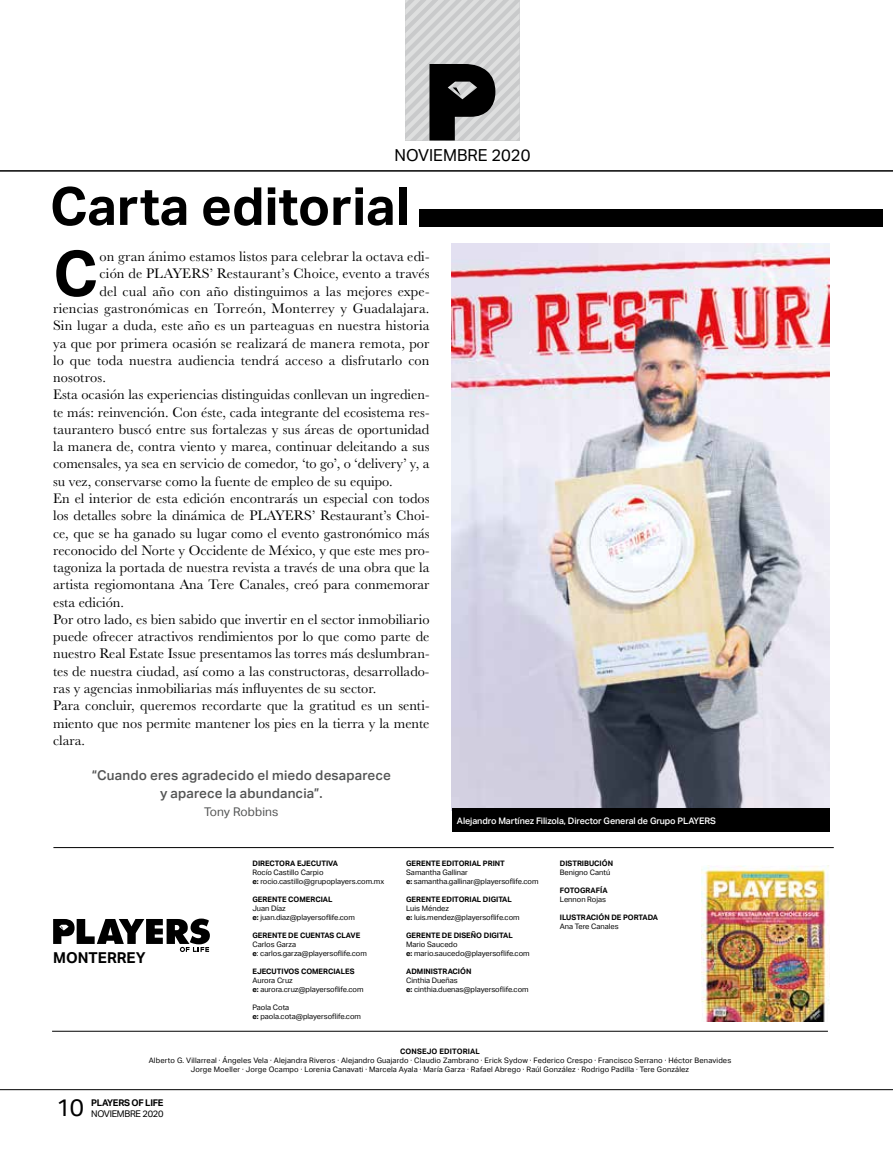
<style>
.page{position:relative;width:893px;height:1149px;background:#fff}
.page>*{position:absolute;margin:0;border:0;box-sizing:border-box;transform-origin:0 0}
.t1{font:700 62.55px "Aktiv Grotesk";color:#000}
.t2{font:700 52.5px "Aktiv Grotesk";color:#000}
.t3{font:24px "Aktiv Grotesk";color:#000}
.t4{font:16.5px "Aktiv Grotesk";color:#000}
.t5{font:700 15px "Aktiv Grotesk";color:#000}
.t6{font:14.25px "Baskerville URW";color:#000}
.t7{font:500 13.5px/18px "Aktiv Grotesk";letter-spacing:.01em;color:#535454;text-align:center}
.t8{font:12px "Aktiv Grotesk";letter-spacing:.01em;color:#535454}
.t9{font:700 9.15px "Aktiv Grotesk";letter-spacing:-.03em;color:#000}
.t10{font:9.15px "Aktiv Grotesk";letter-spacing:-.03em;color:#000}
.t11{font:500 9px "Aktiv Grotesk";letter-spacing:-.01em;color:#fff}
.t12{font:7.5px/9px "Aktiv Grotesk";color:#000}
.t13{font:7.5px/9px "Aktiv Grotesk";letter-spacing:.02em;color:#000;text-align:center}
.t14{font:700 7.5px "Aktiv Grotesk";color:#000}
.t15{font:700 7.5px "Aktiv Grotesk";letter-spacing:.02em;color:#000}
.s1{font-weight:700}
</style>
<div class="page">
<img style="left:452px;top:244px;width:377px;height:563px">
<div style="left:452px;top:807px;width:377px;height:24px;background:#000"></div>
<svg style="left:405px;top:0;width:115px;height:140px;background:#a5a6a6"></svg>
<hr style="left:0;top:170px;width:893px;height:2px;background:#000">
<hr style="left:0;top:1088px;width:893px;height:1px;background:#000">
<div style="left:419px;top:209px;width:463px;height:18px;background:#000"></div>
<hr style="left:53px;top:847px;width:781px;height:1px;background:#000">
<hr style="left:52px;top:1030px;width:776px;height:1px;background:#000">
<svg style="left:53px;top:918px;width:157px;height:33px"></svg>
<img style="left:702px;top:865px;width:127px;height:156px">
<p class="t4" style="left:394px;top:145px;width:137px">NOVIEMBRE 2020</p>
<h2 class="t2" style="left:50px;top:176px;width:361px">Carta editorial</h2>
<h1 class="t1" style="left:53px;top:237px;width:46px">C</h1>
<p class="t6" style="left:100px;top:247px;width:331px">on gran ánimo estamos listos para celebrar la octava edi-</p>
<p class="t6" style="left:100px;top:264px;width:331px">ción de PLAYERS’ Restaurant’s Choice, evento a través</p>
<p class="t6" style="left:100px;top:281px;width:331px">del cual año con año distinguimos a las mejores expe-</p>
<p class="t6" style="left:53px;top:298px;width:378px">riencias gastronómicas en Torreón, Monterrey y Guadalajara.</p>
<p class="t6" style="left:53px;top:316px;width:378px">Sin lugar a duda, este año es un parteaguas en nuestra historia</p>
<p class="t6" style="left:53px;top:333px;width:378px">ya que por primera ocasión se realizará de manera remota, por</p>
<p class="t6" style="left:53px;top:350px;width:378px">lo que toda nuestra audiencia tendrá acceso a disfrutarlo con</p>
<p class="t6" style="left:53px;top:367px;width:54px">nosotros.</p>
<p class="t6" style="left:53px;top:385px;width:378px">Esta ocasión las experiencias distinguidas conllevan un ingredien-</p>
<p class="t6" style="left:53px;top:402px;width:378px">te más: reinvención. Con éste, cada integrante del ecosistema res-</p>
<p class="t6" style="left:53px;top:419px;width:378px">taurantero buscó entre sus fortalezas y sus áreas de oportunidad</p>
<p class="t6" style="left:53px;top:436px;width:378px">la manera de, contra viento y marea, continuar deleitando a sus</p>
<p class="t6" style="left:53px;top:454px;width:378px">comensales, ya sea en servicio de comedor, ‘to go’, o ‘delivery’ y, a</p>
<p class="t6" style="left:53px;top:471px;width:341px">su vez, conservarse como la fuente de empleo de su equipo.</p>
<p class="t6" style="left:53px;top:488px;width:378px">En el interior de esta edición encontrarás un especial con todos</p>
<p class="t6" style="left:53px;top:505px;width:378px">los detalles sobre la dinámica de PLAYERS’ Restaurant’s Choi-</p>
<p class="t6" style="left:53px;top:523px;width:378px">ce, que se ha ganado su lugar como el evento gastronómico más</p>
<p class="t6" style="left:53px;top:540px;width:378px">reconocido del Norte y Occidente de México, y que este mes pro-</p>
<p class="t6" style="left:53px;top:557px;width:378px">tagoniza la portada de nuestra revista a través de una obra que la</p>
<p class="t6" style="left:53px;top:574px;width:378px">artista regiomontana Ana Tere Canales, creó para conmemorar</p>
<p class="t6" style="left:53px;top:592px;width:72px">esta edición.</p>
<p class="t6" style="left:53px;top:609px;width:378px">Por otro lado, es bien sabido que invertir en el sector inmobiliario</p>
<p class="t6" style="left:53px;top:626px;width:378px">puede ofrecer atractivos rendimientos por lo que como parte de</p>
<p class="t6" style="left:53px;top:644px;width:378px">nuestro Real Estate Issue presentamos las torres más deslumbran-</p>
<p class="t6" style="left:53px;top:661px;width:378px">tes de nuestra ciudad, así como a las constructoras, desarrollado-</p>
<p class="t6" style="left:53px;top:678px;width:325px">ras y agencias inmobiliarias más influyentes de su sector.</p>
<p class="t6" style="left:53px;top:695px;width:378px">Para concluir, queremos recordarte que la gratitud es un senti-</p>
<p class="t6" style="left:53px;top:713px;width:378px">miento que nos permite mantener los pies en la tierra y la mente</p>
<p class="t6" style="left:53px;top:730px;width:33px">clara.</p>
<p class="t7" style="left:92px;top:766px;width:301px">“Cuando eres agradecido el miedo desaparece y aparece la abundancia”.</p>
<p class="t8" style="left:204px;top:804px;width:76px">Tony Robbins</p>
<p class="t11" style="left:457px;top:815px;width:260px">Alejandro Martínez Filizola, Director General de Grupo PLAYERS</p>
<p class="t5" style="left:53px;top:948px;width:94px">MONTERREY</p>
<p class="t14" style="left:252px;top:858px;width:87px">DIRECTORA EJECUTIVA</p>
<p class="t12" style="left:252px;top:867px;width:133px">Rocío Castillo Carpio<br><span class="s1">e:</span> rocio.castillo@grupoplayers.com.mx</p>
<p class="t14" style="left:252px;top:894px;width:82px">GERENTE COMERCIAL</p>
<p class="t12" style="left:252px;top:903px;width:104px">Juan Díaz<br><span class="s1">e:</span> juan.diaz@playersoflife.com</p>
<p class="t14" style="left:252px;top:930px;width:109px">GERENTE DE CUENTAS CLAVE</p>
<p class="t12" style="left:252px;top:939px;width:116px">Carlos Garza<br><span class="s1">e</span>: carlos.garza@playersoflife.com</p>
<p class="t14" style="left:252px;top:966px;width:104px">EJECUTIVOS COMERCIALES</p>
<p class="t12" style="left:252px;top:975px;width:113px">Aurora Cruz<br><span class="s1">e:</span> aurora.cruz@playersoflife.com</p>
<p class="t12" style="left:252px;top:1002px;width:110px">Paola Cota<br><span class="s1">e:</span> paola.cota@playersoflife.com</p>
<p class="t14" style="left:406px;top:858px;width:100px">GERENTE EDITORIAL PRINT</p>
<p class="t12" style="left:406px;top:867px;width:134px">Samantha Gallinar<br><span class="s1">e:</span> samantha.gallinar@playersoflife.com</p>
<p class="t14" style="left:406px;top:894px;width:107px">GERENTE EDITORIAL DIGITAL</p>
<p class="t12" style="left:406px;top:903px;width:115px">Luis Méndez<br><span class="s1">e:</span> luis.mendez@playersoflife.com</p>
<p class="t14" style="left:406px;top:930px;width:108px">GERENTE DE DISEÑO DIGITAL</p>
<p class="t12" style="left:406px;top:939px;width:125px">Mario Saucedo<br><span class="s1">e:</span> mario.saucedo@playersoflife.com</p>
<p class="t14" style="left:406px;top:966px;width:67px">ADMINISTRACIÓN</p>
<p class="t12" style="left:406px;top:975px;width:124px">Cinthia Dueñas<br><span class="s1">e:</span> cinthia.duenas@playersoflife.com</p>
<p class="t14" style="left:560px;top:858px;width:55px">DISTRIBUCIÓN</p>
<p class="t12" style="left:560px;top:867px;width:52px">Benigno Cantú</p>
<p class="t14" style="left:560px;top:885px;width:49px">FOTOGRAFÍA</p>
<p class="t12" style="left:560px;top:894px;width:48px">Lennon Rojas</p>
<p class="t14" style="left:560px;top:912px;width:100px">ILUSTRACIÓN DE PORTADA</p>
<p class="t12" style="left:560px;top:921px;width:60px">Ana Tere Canales</p>
<p class="t15" style="left:400px;top:1046px;width:81px">CONSEJO EDITORIAL</p>
<p class="t13" style="left:149px;top:1055px;width:584px">Alberto G. Villarreal · Ángeles Vela · Alejandra Riveros · Alejandro Guajardo · Claudio Zambrano · Erick Sydow · Federico Crespo · Francisco Serrano · Héctor Benavides<br>Jorge Moeller · Jorge Ocampo · Lorenia Canavati · Marcela Ayala · María Garza · Rafael Abrego · Raúl González · Rodrigo Padilla · Tere González</p>
<h3 class="t3" style="left:56px;top:1092px;width:29px">10</h3>
<p class="t9" style="left:91px;top:1096px;width:74px">PLAYERS OF LIFE</p>
<p class="t10" style="left:91px;top:1107px;width:74px">NOVIEMBRE 2020</p>
</div>
